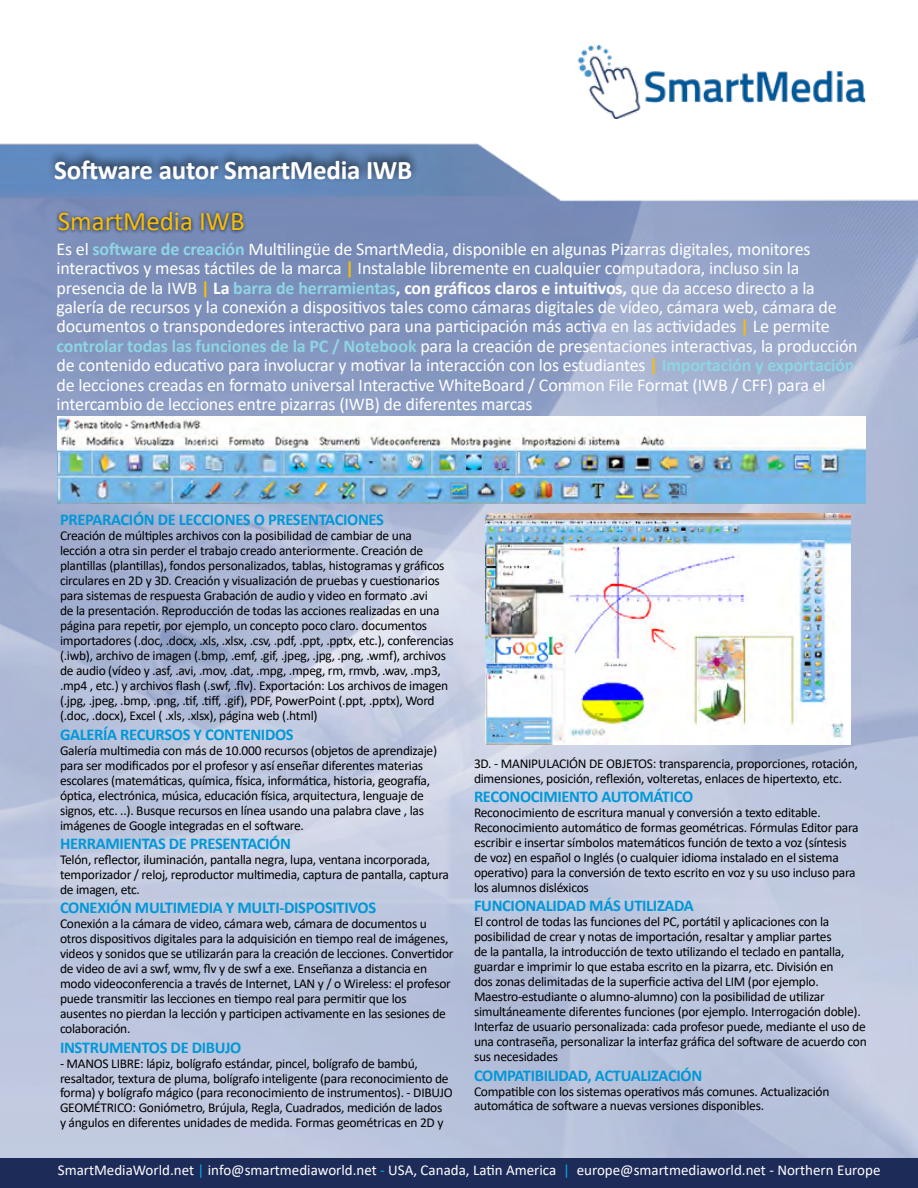
<style>
.page{position:relative;width:918px;height:1188px;background:#fff}
.page>*{position:absolute;margin:0;border:0;box-sizing:border-box;transform-origin:0 0}
.t1{font:700 27px "Calibri";letter-spacing:-.01em;color:#fff}
.t2{font:27px "Calibri";color:#f4bd0c}
.t3{font:18px/19.5px "Calibri";letter-spacing:-.01em;color:#fff}
.t4{font:700 16.5px "Calibri";letter-spacing:-.02em;color:#0098d8}
.t5{font:15px "Calibri";color:#fff}
.t6{font:13.5px/15px "Calibri";letter-spacing:-.02em;color:#000}
.s1{font-weight:700;color:#8fd5e3}
.s2{font-weight:700;color:#f4bd0c}
.s3{font-weight:700}
.s4{color:#00aeef}
</style>
<div class="page">
<div style="left:0;top:1158px;width:918px;height:30px;background:#1d2b58"></div>
<img style="left:577px;top:45px;width:289px;height:73px">
<img style="left:0;top:144px;width:918px;height:1014px">
<div style="left:54px;top:209px;width:193px;height:25px;background:#000;opacity:.75"></div>
<div style="left:46px;top:147px;width:375px;height:36px;background:#000;opacity:.75"></div>
<img style="left:486px;top:514px;width:365px;height:231px">
<img style="left:58px;top:417px;width:807px;height:87px">
<h1 class="t1" style="left:54px;top:151px;width:360px">Software autor SmartMedia IWB</h1>
<h1 class="t2" style="left:58px;top:203px;width:188px">SmartMedia IWB</h1>
<p class="t3" style="left:57px;top:238px;width:803px">Es el <span class="s1">software de creación</span> Multilingüe de SmartMedia, disponible en algunas Pizarras digitales, monitores interactivos y mesas táctiles de la marca <span class="s2">|</span> Instalable libremente en cualquier computadora, incluso sin la presencia de la IWB <span class="s2">|</span> <span class="s3">La</span> <span class="s1">barra de herramientas</span><span class="s3">, con gráficos claros e intuitivos,</span> que da acceso directo a la galería de recursos y la conexión a dispositivos tales como cámaras digitales de vídeo, cámara web, cámara de documentos o transpondedores interactivo para una participación más activa en las actividades <span class="s2">|</span> Le permite <span class="s1">controlar todas las funciones de la PC / Notebook</span> para la creación de presentaciones interactivas, la producción de contenido educativo para involucrar y motivar la interacción con los estudiantes <span class="s2">|</span> <span class="s1">Importación y exportación </span>de lecciones creadas en formato universal Interactive WhiteBoard / Common File Format (IWB / CFF) para el intercambio de lecciones entre pizarras (IWB) de diferentes marcas</p>
<p class="t4" style="left:60px;top:508px;width:325px">PREPARACIÓN DE LECCIONES O PRESENTACIONES</p>
<p class="t6" style="left:60px;top:528px;width:395px">Creación de múltiples archivos con la posibilidad de cambiar de una<br>lección a otra sin perder el trabajo creado anteriormente. Creación de plantillas (plantillas), fondos personalizados, tablas, histogramas y gráficos circulares en 2D y 3D. Creación y visualización de pruebas y cuestionarios para sistemas de respuesta Grabación de audio y video en formato .avi<br>de la presentación. Reproducción de todas las acciones realizadas en una página para repetir, por ejemplo, un concepto poco claro. documentos importadores (.doc, .docx, .xls, .xlsx, .csv, .pdf, .ppt, .pptx, etc.), conferencias (.iwb), archivo de imagen (.bmp, .emf, .gif, .jpeg, .jpg, .png, .wmf), archivos de audio (vídeo y .asf, .avi, .mov, .dat, .mpg, .mpeg, rm, rmvb, .wav, .mp3, .mp4 , etc.) y archivos flash (.swf, .flv). Exportación: Los archivos de imagen (.jpg, .jpeg, .bmp, .png, .tif, .tiff, .gif), PDF, PowerPoint (.ppt, .pptx), Word (.doc, .docx), Excel ( .xls, .xlsx), página web (.html)</p>
<p class="t4" style="left:60px;top:723px;width:235px">GALERÍA RECURSOS Y CONTENIDOS</p>
<p class="t6" style="left:60px;top:742px;width:379px">Galería multimedia con más de 10.000 recursos (objetos de aprendizaje) para ser modificados por el profesor y así enseñar diferentes materias escolares (matemáticas, química, física, informática, historia, geografía, óptica, electrónica, música, educación física, arquitectura, lenguaje de signos, etc. ..). Busque recursos en línea usando una palabra clave , las imágenes de Google integradas en el software.</p>
<p class="t4" style="left:60px;top:832px;width:232px">HERRAMIENTAS DE PRESENTACIÓN</p>
<p class="t6" style="left:60px;top:852px;width:391px">Telón, reflector, iluminación, pantalla negra, lupa, ventana incorporada, temporizador / reloj, reproductor multimedia, captura de pantalla, captura de imagen, etc.</p>
<p class="t4" style="left:60px;top:896px;width:318px">CONEXIÓN MULTIMEDIA Y MULTI-DISPOSITIVOS</p>
<p class="t6" style="left:60px;top:916px;width:395px">Conexión a la cámara de video, cámara web, cámara de documentos u otros dispositivos digitales para la adquisición en tiempo real de imágenes, videos y sonidos que se utilizarán para la creación de lecciones. Convertidor de video de avi a swf, wmv, flv y de swf a exe. Enseñanza a distancia en modo videoconferencia a través de Internet, LAN y / o Wireless: el profesor puede transmitir las lecciones en tiempo real para permitir que los ausentes no pierdan la lección y participen activamente en las sesiones de colaboración.</p>
<p class="t4" style="left:60px;top:1035px;width:183px">INSTRUMENTOS DE DIBUJO</p>
<p class="t6" style="left:60px;top:1055px;width:394px">- MANOS LIBRE: lápiz, bolígrafo estándar, pincel, bolígrafo de bambú, resaltador, textura de pluma, bolígrafo inteligente (para reconocimiento de forma) y bolígrafo mágico (para reconocimiento de instrumentos). - DIBUJO GEOMÉTRICO: Goniómetro, Brújula, Regla, Cuadrados, medición de lados<br>y ángulos en diferentes unidades de medida. Formas geométricas en 2D y</p>
<p class="t6" style="left:474px;top:755px;width:386px">3D. - MANIPULACIÓN DE OBJETOS: transparencia, proporciones, rotación, dimensiones, posición, reflexión, volteretas, enlaces de hipertexto, etc.</p>
<p class="t4" style="left:474px;top:785px;width:221px">RECONOCIMIENTO AUTOMÁTICO</p>
<p class="t6" style="left:474px;top:805px;width:386px">Reconocimiento de escritura manual y conversión a texto editable.<br>Reconocimiento automático de formas geométricas. Fórmulas Editor para escribir e insertar símbolos matemáticos función de texto a voz (síntesis de voz) en español o Inglés (o cualquier idioma instalado en el sistema operativo) para la conversión de texto escrito en voz y su uso incluso para los alumnos disléxicos</p>
<p class="t4" style="left:474px;top:894px;width:221px">FUNCIONALIDAD MÁS UTILIZADA</p>
<p class="t6" style="left:474px;top:914px;width:394px">El control de todas las funciones del PC, portátil y aplicaciones con la posibilidad de crear y notas de importación, resaltar y ampliar partes<br>de la pantalla, la introducción de texto utilizando el teclado en pantalla, guardar e imprimir lo que estaba escrito en la pizarra, etc. División en<br>dos zonas delimitadas de la superficie activa del LIM (por ejemplo.<br>Maestro-estudiante o alumno-alumno) con la posibilidad de utilizar simultáneamente diferentes funciones (por ejemplo. Interrogación doble).<br>Interfaz de usuario personalizada: cada profesor puede, mediante el uso de una contraseña, personalizar la interfaz gráfica del software de acuerdo con sus necesidades</p>
<p class="t4" style="left:474px;top:1063px;width:230px">COMPATIBILIDAD, ACTUALIZACIÓN</p>
<p class="t6" style="left:474px;top:1083px;width:357px">Compatible con los sistemas operativos más comunes. Actualización automática de software a nuevas versiones disponibles.</p>
<p class="t5" style="left:58px;top:1160px;width:824px">SmartMediaWorld.net <span class="s4">|</span> info@smartmediaworld.net <span class="s4">-</span> USA, Canada, Latin America <span class="s4">|</span> europe@smartmediaworld.net - Northern Europe</p>
</div>
